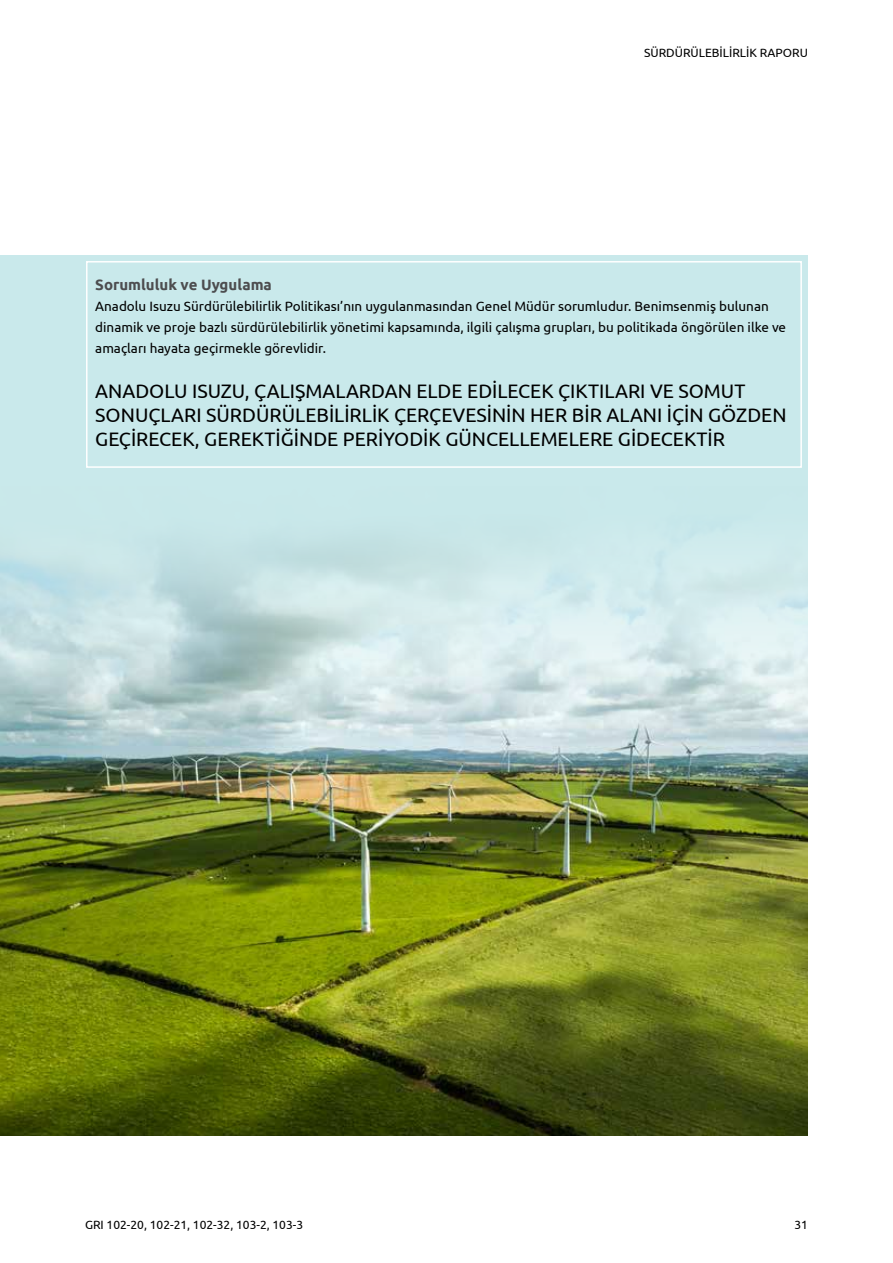
<style>
.page{position:relative;width:893px;height:1263px;background:#fff}
.page>*{position:absolute;margin:0;border:0;box-sizing:border-box;transform-origin:0 0}
.t1{font:19.5px/24px "Ubuntu";color:#000}
.t2{font:700 15px "Ubuntu";color:#4d4d4f}
.t3{font:13.5px/21px "Ubuntu";color:#000}
.t4{font:12px "Ubuntu";color:#000}
</style>
<div class="page">
<div style="left:0;top:255px;width:808px;height:880px;background:#c9e9eb"></div>
<img style="left:0;top:544px;width:808px;height:591px">
<div style="left:86px;top:261px;width:716px;height:207px;border:2px solid #fff"></div>
<p class="t4" style="left:644px;top:45px;width:165px">SÜRDÜRÜLEBİLİRLİK RAPORU</p>
<p class="t2" style="left:95px;top:276px;width:178px">Sorumluluk ve Uygulama</p>
<p class="t3" style="left:95px;top:296px;width:692px">Anadolu Isuzu Sürdürülebilirlik Politikası’nın uygulanmasından Genel Müdür sorumludur. Benimsenmiş bulunan dinamik ve proje bazlı sürdürülebilirlik yönetimi kapsamında, ilgili çalışma grupları, bu politikada öngörülen ilke ve amaçları hayata geçirmekle görevlidir.</p>
<h1 class="t1" style="left:95px;top:379px;width:693px">ANADOLU ISUZU, ÇALIŞMALARDAN ELDE EDİLECEK ÇIKTILARI VE SOMUT<br>SONUÇLARI SÜRDÜRÜLEBİLİRLİK ÇERÇEVESİNİN HER BİR ALANI İÇİN GÖZDEN<br>GEÇİRECEK, GEREKTİĞİNDE PERİYODİK GÜNCELLEMELERE GİDECEKTİR</h1>
<p class="t4" style="left:85px;top:1217px;width:220px">GRI 102-20, 102-21, 102-32, 103-2, 103-3</p>
<p class="t4" style="left:794px;top:1217px;width:15px">31</p>
</div>
